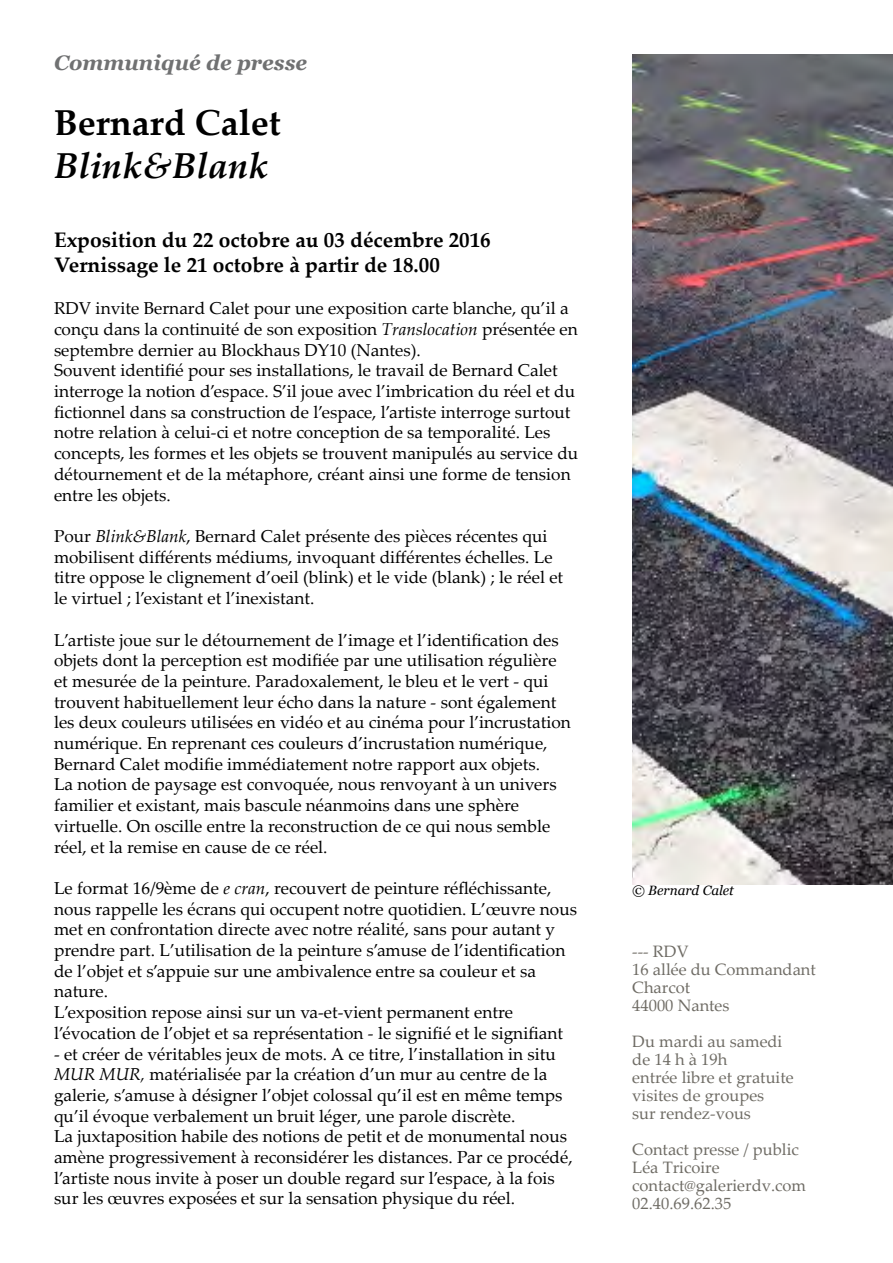
<style>
.page{position:relative;width:893px;height:1263px;background:#fff}
.page>*{position:absolute;margin:0;border:0;box-sizing:border-box;transform-origin:0 0}
.t1{font:700 36px "Palatino Linotype";color:#000}
.t2{font:italic 700 36px "Palatino Linotype";color:#000}
.t3{font:700 21px "Palatino Linotype";color:#000}
.t4{font:italic 700 21px "Georgia";color:#707172}
.t5{font:17.25px/20.7px "Palatino Linotype";color:#000}
.t6{font:16.5px/18px "Palatino Linotype";color:#6f6c65}
.t7{font:italic 13.5px "Georgia";color:#000}
.s1{font-style:italic}
</style>
<div class="page">
<img style="left:632px;top:54px;width:261px;height:830px">
<p class="t4" style="left:54px;top:49px;width:255px">Communiqué de presse</p>
<p class="t1" style="left:54px;top:97px;width:228px">Bernard Calet</p>
<p class="t2" style="left:54px;top:141px;width:216px">Blink&amp;Blank</p>
<p class="t3" style="left:54px;top:225px;width:438px">Exposition du 22 octobre au 03 décembre 2016</p>
<p class="t3" style="left:54px;top:250px;width:387px">Vernissage le 21 octobre à partir de 18.00</p>
<p class="t5" style="left:54px;top:297px;width:525px">RDV invite Bernard Calet pour une exposition carte blanche, qu’il a conçu dans la continuité de son exposition <span class="s1">Translocation</span> présentée en septembre dernier au Blockhaus DY10 (Nantes).</p>
<p class="t5" style="left:54px;top:359px;width:526px">Souvent identifié pour ses installations, le travail de Bernard Calet interroge la notion d’espace. S’il joue avec l’imbrication du réel et du fictionnel dans sa construction de l’espace, l’artiste interroge surtout notre relation à celui-ci et notre conception de sa temporalité. Les concepts, les formes et les objets se trouvent manipulés au service du détournement et de la métaphore, créant ainsi une forme de tension entre les objets.</p>
<p class="t5" style="left:54px;top:525px;width:511px">Pour <span class="s1">Blink&amp;Blank</span>, Bernard Calet présente des pièces récentes qui mobilisent différents médiums, invoquant différentes échelles. Le titre oppose le clignement d’oeil (blink) et le vide (blank) ; le réel et le virtuel ; l’existant et l’inexistant.</p>
<p class="t5" style="left:54px;top:629px;width:518px">L’artiste joue sur le détournement de l’image et l’identification des objets dont la perception est modifiée par une utilisation régulière et mesurée de la peinture. Paradoxalement, le bleu et le vert - qui trouvent habituellement leur écho dans la nature - sont également les deux couleurs utilisées en vidéo et au cinéma pour l’incrustation numérique. En reprenant ces couleurs d’incrustation numérique, Bernard Calet modifie immédiatement notre rapport aux objets.<br>La notion de paysage est convoquée, nous renvoyant à un univers familier et existant, mais bascule néanmoins dans une sphère virtuelle. On oscille entre la reconstruction de ce qui nous semble réel, et la remise en cause de ce réel.</p>
<p class="t5" style="left:54px;top:877px;width:525px">Le format 16/9ème de <span class="s1">e cran</span>, recouvert de peinture réfléchissante, nous rappelle les écrans qui occupent notre quotidien. L’œuvre nous met en confrontation directe avec notre réalité, sans pour autant y prendre part. L’utilisation de la peinture s’amuse de l’identification de l’objet et s’appuie sur une ambivalence entre sa couleur et sa nature.</p>
<p class="t5" style="left:54px;top:1001px;width:511px">L’exposition repose ainsi sur un va-et-vient permanent entre l’évocation de l’objet et sa représentation - le signifié et le signifiant</p>
<p class="t5" style="left:54px;top:1043px;width:510px">- et créer de véritables jeux de mots. A ce titre, l’installation in situ <span class="s1">MUR MUR,</span> matérialisée par la création d’un mur au centre de la galerie, s’amuse à désigner l’objet colossal qu’il est en même temps qu’il évoque verbalement un bruit léger, une parole discrète.</p>
<p class="t5" style="left:54px;top:1125px;width:520px">La juxtaposition habile des notions de petit et de monumental nous amène progressivement à reconsidérer les distances. Par ce procédé, l’artiste nous invite à poser un double regard sur l’espace, à la fois sur les œuvres exposées et sur la sensation physique du réel.</p>
<p class="t7" style="left:632px;top:881px;width:103px">© Bernard Calet</p>
<p class="t6" style="left:632px;top:942px;width:58px">--- RDV</p>
<p class="t6" style="left:632px;top:960px;width:185px">16 allée du Commandant<br>Charcot</p>
<p class="t6" style="left:632px;top:996px;width:99px">44000 Nantes</p>
<p class="t6" style="left:632px;top:1032px;width:152px">Du mardi au samedi</p>
<p class="t6" style="left:632px;top:1050px;width:96px">de 14 h à 19h</p>
<p class="t6" style="left:632px;top:1068px;width:163px">entrée libre et gratuite</p>
<p class="t6" style="left:632px;top:1086px;width:133px">visites de groupes sur rendez-vous</p>
<p class="t6" style="left:632px;top:1140px;width:168px">Contact presse / public</p>
<p class="t6" style="left:632px;top:1158px;width:89px">Léa Tricoire</p>
<p class="t6" style="left:632px;top:1176px;width:175px">contact@galerierdv.com</p>
<p class="t6" style="left:632px;top:1194px;width:100px">02.40.69.62.35</p>
</div>
